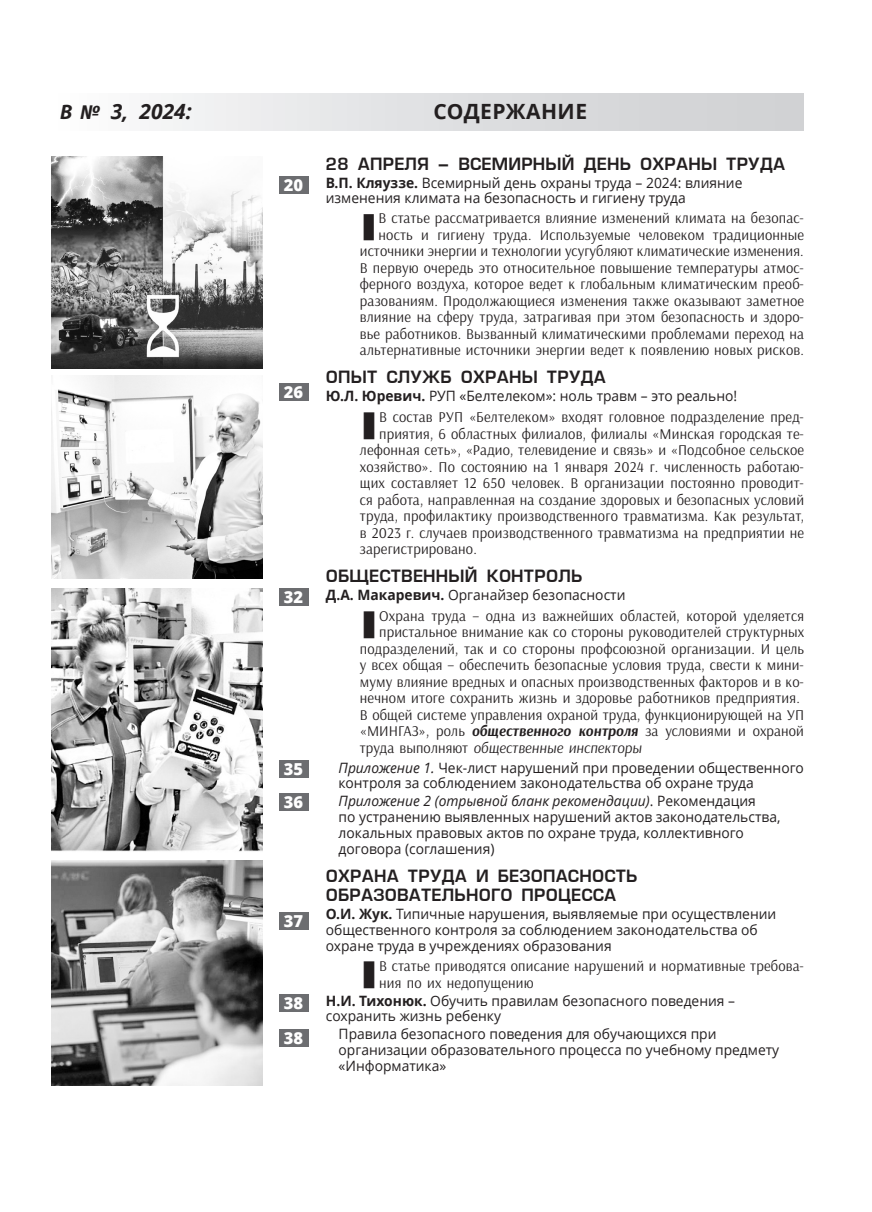
<style>
.page{position:relative;width:872px;height:1212px;background:#fff}
.page>*{position:absolute;margin:0;border:0;box-sizing:border-box;transform-origin:0 0}
.ОсновнойТекст{font:700 21px "Open Sans";letter-spacing:.025em;color:#231f20}
.ОсновнойТекст-2{font:italic 700 21px "Open Sans";color:#231f20}
.ОсновнойТекст-3{font:16.5px/19.5px "Europe Demi Normal";letter-spacing:.015em;color:#231f20}
.ОсновнойТекст-4{font:800 16.5px "Open Sans";letter-spacing:.015em;color:#fff}
.text1{font:15px/16.5px "Arsenal";letter-spacing:.01em;color:#231f20;text-align:right}
.text1_буквица{font:15px/16.5px "Arsenal";letter-spacing:.005em;color:#231f20;text-align:justify}
.Обычный{font:14.25px/15.8px "Open Sans";color:#231f20}
.s1{font-family:"Myriad Pro"}
.s2{font-weight:700}
.s3{font-weight:700;font-style:italic}
.s4{font-style:italic}
</style>
<div class="page">
<div style="left:279px;top:588px;width:29px;height:17px;background:#6c6d70"></div>
<div style="left:279px;top:177px;width:29px;height:17px;background:#6c6d70"></div>
<div style="left:279px;top:384px;width:29px;height:17px;background:#6c6d70"></div>
<img style="left:51px;top:376px;width:211px;height:203px">
<div style="left:279px;top:761px;width:29px;height:17px;background:#6c6d70"></div>
<div style="left:279px;top:794px;width:29px;height:17px;background:#6c6d70"></div>
<div style="left:279px;top:912px;width:29px;height:17px;background:#6c6d70"></div>
<div style="left:279px;top:1029px;width:29px;height:17px;background:#6c6d70"></div>
<div style="left:279px;top:994px;width:29px;height:17px;background:#6c6d70"></div>
<img style="left:51px;top:588px;width:211px;height:264px">
<div style="left:51px;top:94px;width:753px;height:36px;background:linear-gradient(to right,#fafafb,#cccdcf)"></div>
<img style="left:52px;top:156px;width:211px;height:213px">
<img style="left:51px;top:860px;width:211px;height:226px">
<p class="ОсновнойТекст-2" style="left:60px;top:97px;width:133px"><span class="s1">В №</span> 3, 2024:</p>
<p class="ОсновнойТекст" style="left:433px;top:97px;width:155px">СОДЕРЖАНИЕ</p>
<p class="ОсновнойТекст-4" style="left:284px;top:173px;width:21px">20</p>
<p class="ОсновнойТекст-4" style="left:284px;top:380px;width:21px">26</p>
<p class="ОсновнойТекст-4" style="left:284px;top:584px;width:21px">32</p>
<p class="ОсновнойТекст-4" style="left:284px;top:757px;width:21px">35</p>
<p class="ОсновнойТекст-4" style="left:284px;top:790px;width:21px">36</p>
<p class="ОсновнойТекст-4" style="left:284px;top:908px;width:21px">37</p>
<p class="ОсновнойТекст-4" style="left:284px;top:990px;width:21px">38</p>
<p class="ОсновнойТекст-4" style="left:284px;top:1025px;width:21px">38</p>
<p class="ОсновнойТекст-3" style="left:326px;top:154px;width:461px">28 АПРЕЛЯ – ВСЕМИРНЫЙ ДЕНЬ ОХРАНЫ ТРУДА</p>
<p class="Обычный" style="left:326px;top:174px;width:418px"><span class="s2">В.П. Кляуззе.</span> Всемирный день охраны труда – 2024: влияние изменения климата на безопасность и гигиену труда</p>
<p class="text1" style="left:360px;top:210px;width:446px">В статье рассматривается влияние изменений климата на безопас&shy;ность и гигиену труда. Используемые человеком традиционные источники энергии и технологии усугубляют климатические изменения.<br>В первую очередь это относительное повышение температуры атмос&shy;ферного воздуха, которое ведет к глобальным климатическим преоб&shy;разованиям. Продолжающиеся изменения также оказывают заметное влияние на сферу труда, затрагивая при этом безопасность и здоро&shy;вье работников. Вызванный климатическими проблемами переход на альтернативные источники энергии ведет к появлению новых рисков.</p>
<p class="ОсновнойТекст-3" style="left:326px;top:368px;width:281px">ОПЫТ СЛУЖБ ОХРАНЫ ТРУДА</p>
<p class="Обычный" style="left:326px;top:388px;width:413px"><span class="s2">Ю.Л. Юревич.</span> РУП «Белтелеком»: ноль травм – это реально!</p>
<p class="text1" style="left:379px;top:409px;width:426px">В состав РУП «Белтелеком» входят головное подразделение пред-</p>
<p class="text1" style="left:379px;top:425px;width:426px">приятия, 6 областных филиалов, филиалы «Минская городская те-</p>
<p class="text1" style="left:360px;top:442px;width:446px">лефонная сеть», «Радио, телевидение и связь» и «Подсобное сельское</p>
<p class="text1" style="left:360px;top:458px;width:445px">хозяйство». По состоянию на 1 января 2024 г. численность работаю-</p>
<p class="text1" style="left:360px;top:475px;width:445px">щих составляет 12 650 человек. В организации постоянно проводит-</p>
<p class="text1" style="left:360px;top:491px;width:446px">ся работа, направленная на создание здоровых и безопасных условий</p>
<p class="text1" style="left:360px;top:508px;width:446px">труда, профилактику производственного травматизма. Как результат,</p>
<p class="text1" style="left:360px;top:524px;width:446px">в 2023 г. случаев производственного травматизма на предприятии не</p>
<p class="text1" style="left:360px;top:541px;width:118px">зарегистрировано.</p>
<p class="ОсновнойТекст-3" style="left:326px;top:566px;width:258px">ОБЩЕСТВЕННЫЙ КОНТРОЛЬ</p>
<p class="Обычный" style="left:326px;top:586px;width:301px"><span class="s2">Д.А. Макаревич.</span> Органайзер безопасности</p>
<p class="text1" style="left:360px;top:607px;width:446px">Охрана труда – одна из важнейших областей, которой уделяется пристальное внимание как со стороны руководителей структурных подразделений, так и со стороны профсоюзной организации. И цель у всех общая – обеспечить безопасные условия труда, свести к мини&shy;муму влияние вредных и опасных производственных факторов и в ко&shy;нечном итоге сохранить жизнь и здоровье работников предприятия.</p>
<p class="text1_буквица" style="left:360px;top:706px;width:446px">В общей системе управления охраной труда, функционирующей на УП «МИНГАЗ», роль <span class="s3">общественного контроля</span> за условиями и охраной труда выполняют <span class="s4">общественные инспекторы</span></p>
<p class="Обычный" style="left:338px;top:759px;width:467px"><span class="s4">Приложение 1.</span> Чек-лист нарушений при проведении общественного контроля за соблюдением законодательства об охране труда</p>
<p class="Обычный" style="left:338px;top:793px;width:443px"><span class="s4">Приложение 2 (отрывной бланк рекомендации)</span>. Рекомендация<br>по устранению выявленных нарушений актов законодательства, локальных правовых актов по охране труда, коллективного договора (соглашения)</p>
<p class="ОсновнойТекст-3" style="left:326px;top:866px;width:313px">ОХРАНА ТРУДА И БЕЗОПАСНОСТЬ<br>ОБРАЗОВАТЕЛЬНОГО ПРОЦЕССА</p>
<p class="Обычный" style="left:326px;top:905px;width:452px"><span class="s2">О.И. Жук.</span> Типичные нарушения, выявляемые при осуществлении общественного контроля за соблюдением законодательства об охране труда в учреждениях образования</p>
<p class="text1" style="left:379px;top:958px;width:426px;text-align:left">В статье приводятся описание нарушений и нормативные требова&shy;ния по их недопущению</p>
<p class="Обычный" style="left:326px;top:992px;width:411px"><span class="s2">Н.И. Тихонюк.</span> Обучить правилам безопасного поведения – сохранить жизнь ребенку</p>
<p class="Обычный" style="left:338px;top:1026px;width:442px">Правила безопасного поведения для обучающихся при организации образовательного процесса по учебному предмету «Информатика»</p>
</div>
